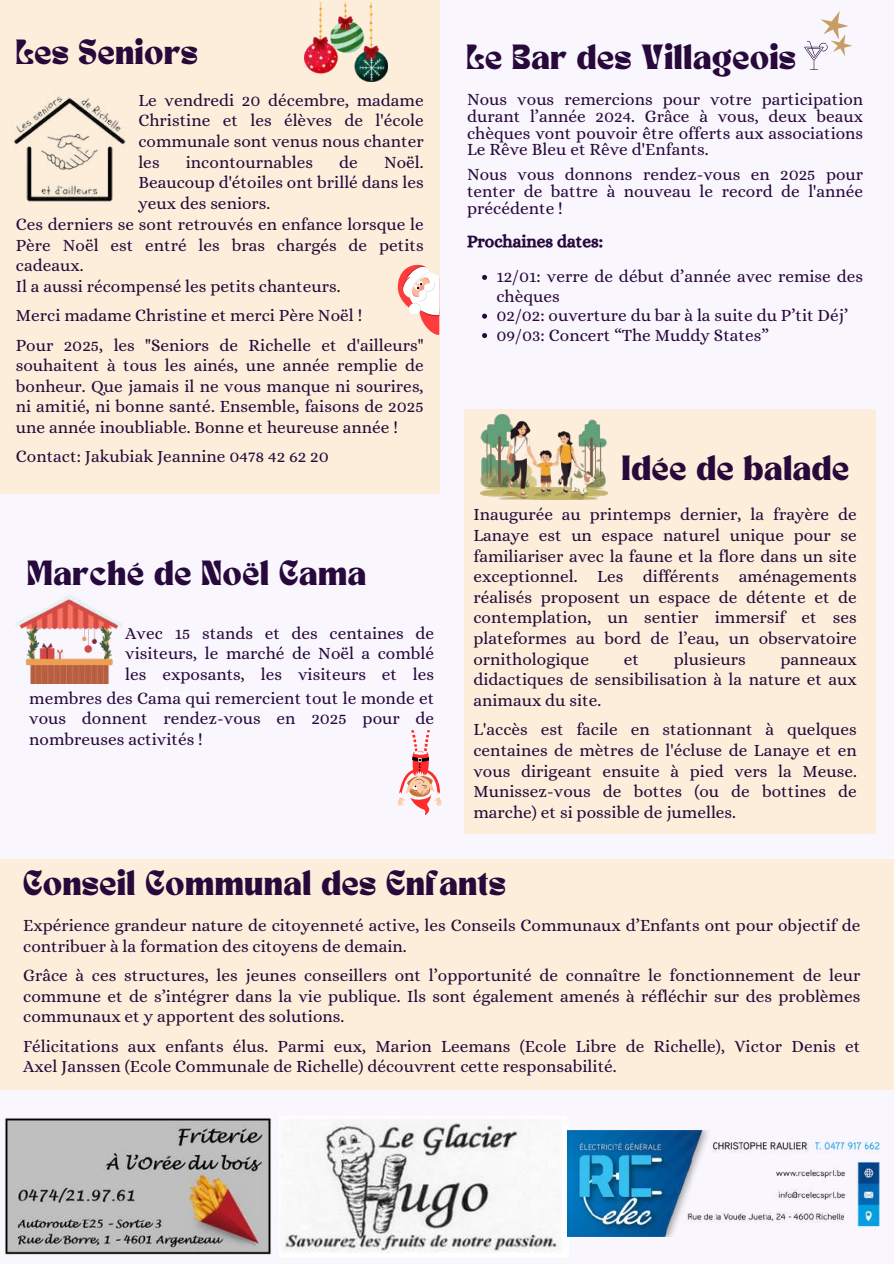
<style>
.page{position:relative;width:894px;height:1264px;background:#fff}
.page>*{position:absolute;margin:0;border:0;box-sizing:border-box;transform-origin:0 0}
.t1{font:24.45px "TANNIMBUS";letter-spacing:.035em;color:#27093b}
.t2{font:17.25px/20.5px "Alice";color:#27093b;text-align:justify}
.t3{font:17.25px "CA Generated";color:#27093b}
</style>
<div class="page">
<div style="left:0;top:0;width:893px;height:1263px;background:#f9f6fe"></div>
<div style="left:0;top:0;width:439px;height:493px;background:#fceeda"></div>
<img style="left:281px;top:1122px;width:287px;height:131px">
<img style="left:5px;top:1117px;width:266px;height:137px">
<img style="left:567px;top:1130px;width:313px;height:106px">
<img style="left:13px;top:96px;width:113px;height:106px">
<img style="left:304px;top:3px;width:83px;height:78px">
<svg style="left:397px;top:265px;width:42px;height:70px"></svg>
<div style="left:0;top:859px;width:893px;height:230px;background:#fceeda"></div>
<div style="left:464px;top:409px;width:411px;height:424px;background:#fceeda"></div>
<img style="left:480px;top:414px;width:127px;height:85px">
<svg style="left:397px;top:730px;width:44px;height:86px"></svg>
<img style="left:16px;top:595px;width:107px;height:88px">
<svg style="left:482px;top:275px;width:5px;height:5px"></svg>
<svg style="left:482px;top:314px;width:5px;height:5px"></svg>
<svg style="left:482px;top:333px;width:5px;height:5px"></svg>
<svg style="left:804px;top:11px;width:48px;height:59px"></svg>
<h1 class="t1" style="left:16px;top:38px;width:183px">Les Seniors</h1>
<p class="t2" style="left:138px;top:90px;width:287px">Le vendredi 20 décembre, madame Christine et les élèves de l'école communale sont venus nous chanter les</p>
<p class="t2" style="left:138px;top:151px;width:287px;text-indent:246px">Noël.<br>Beaucoup d'étoiles ont brillé dans les yeux des seniors.</p>
<p class="t2" style="left:186px;top:151px;width:129px">incontournables</p>
<p class="t2" style="left:339px;top:151px;width:20px">de</p>
<p class="t2" style="left:16px;top:214px;width:409px;text-align:left">Ces derniers se sont retrouvés en enfance lorsque le Père Noël est entré les bras chargés de petits cadeaux.<br>Il a aussi récompensé les petits chanteurs.</p>
<p class="t2" style="left:16px;top:300px;width:409px;line-height:29.4px">Merci madame Christine et merci Père Noël !<br>Pour 2025, les "Seniors de Richelle et d'ailleurs"</p>
<p class="t2" style="left:16px;top:355px;width:409px">souhaitent à tous les ainés, une année remplie de bonheur. Que jamais il ne vous manque ni sourires, ni amitié, ni bonne santé. Ensemble, faisons de 2025 une année inoubliable. Bonne et heureuse année !</p>
<p class="t2" style="left:16px;top:446px;width:314px">Contact: Jakubiak Jeannine 0478 42 62 20</p>
<h1 class="t1" style="left:27px;top:559px;width:340px">Marché de Noël Cama</h1>
<p class="t2" style="left:125px;top:623px;width:310px">Avec 15 stands et des centaines de visiteurs, le marché de Noël a comblé les exposants, les visiteurs et les</p>
<p class="t2" style="left:29px;top:687px;width:406px">membres des<sup>m</sup>C<sup>e</sup>a<sup>m</sup>m<sup>b</sup>a<sup>re</sup>q<sup>s</sup>ui remercient tout le monde et vous donnent rendez-vous en 2025 pour de nombreuses activités !</p>
<h1 class="t1" style="left:466px;top:43px;width:331px">Le Bar des Villageois</h1>
<p class="t2" style="left:467px;top:91px;width:397px;line-height:16.8px">Nous vous remercions pour votre participation durant l’année 2024. Grâce à vous, deux beaux chèques vont pouvoir être offerts aux associations Le Rêve Bleu et Rêve d'Enfants.</p>
<p class="t2" style="left:467px;top:166px;width:397px;line-height:16.8px">Nous vous donnons rendez-vous en 2025 pour tenter de battre à nouveau le record de l'année précédente !</p>
<p class="t3" style="left:467px;top:232px;width:137px">Prochaines dates:</p>
<p class="t2" style="left:496px;top:267px;width:368px;line-height:19.4px;text-align:left">12/01: verre de début d’année avec remise des chèques<br>02/02: ouverture du bar à la suite du P’tit Déj’ 09/03: Concert “The Muddy States”</p>
<h1 class="t1" style="left:621px;top:454px;width:229px">Idée de balade</h1>
<p class="t2" style="left:473px;top:504px;width:385px">Inaugurée au printemps dernier, la frayère de Lanaye est un espace naturel unique pour se familiariser avec la faune et la flore dans un site exceptionnel. Les différents aménagements réalisés proposent un espace de détente et de contemplation, un sentier immersif et ses plateformes au bord de l’eau, un observatoire ornithologique</p>
<p class="t2" style="left:623px;top:648px;width:17px">et</p>
<p class="t2" style="left:673px;top:648px;width:74px">plusieurs</p>
<p class="t2" style="left:473px;top:648px;width:385px;text-indent:307px">panneaux didactiques de sensibilisation à la nature et aux animaux du site.</p>
<p class="t2" style="left:473px;top:719px;width:385px">L'accès est facile en stationnant à quelques centaines de mètres de l'écluse de Lanaye et en vous dirigeant ensuite à pied vers la Meuse.<br>Munissez-vous de bottes (ou de bottines de marche) et si possible de jumelles.</p>
<h1 class="t1" style="left:23px;top:869px;width:484px">Conseil Communal des Enfants</h1>
<p class="t2" style="left:23px;top:915px;width:838px">Expérience grandeur nature de citoyenneté active, les Conseils Communaux d’Enfants ont pour objectif de contribuer à la formation des citoyens de demain.</p>
<p class="t2" style="left:23px;top:965px;width:838px">Grâce à ces structures, les jeunes conseillers ont l’opportunité de connaître le fonctionnement de leur commune et de s’intégrer dans la vie publique. Ils sont également amenés à réfléchir sur des problèmes communaux et y apportent des solutions.</p>
<p class="t2" style="left:23px;top:1035px;width:838px">Félicitations aux enfants élus. Parmi eux, Marion Leemans (Ecole Libre de Richelle), Victor Denis et<br>Axel Janssen (Ecole Communale de Richelle) découvrent cette responsabilité.</p>
</div>
